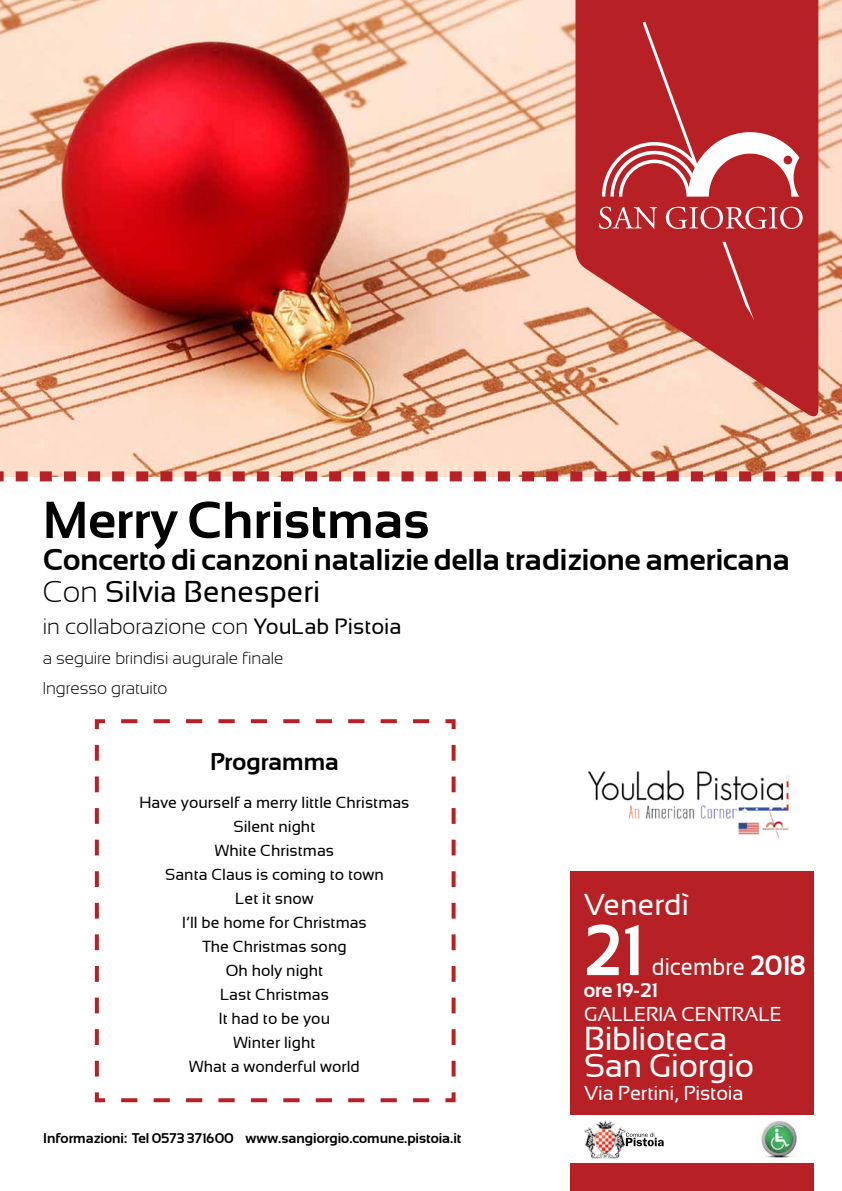
<style>
.page{position:relative;width:842px;height:1191px;background:#fff}
.page>*{position:absolute;margin:0;border:0;box-sizing:border-box;transform-origin:0 0}
.t1{font:700 72px "Sansation";color:#fff;scale:.92 1}
.t2{font:700 52px "Sansation";color:#000}
.t3{font:33px/27px "Sansation";letter-spacing:-.01em;color:#fff}
.t4{font:700 30px/32px "Sansation";color:#000}
.t5{font:30px "Sansation";color:#fff}
.t6{font:24px "Sansation";color:#fff;scale:.92 1}
.t7{font:700 24px "Sansation";color:#000}
.t8{font:300 22px "Sansation";color:#000}
.t9{font:20px "Sansation";letter-spacing:-.01em;color:#fff}
.t10{font:700 20px "Sansation";color:#fff}
.t11{font:300 17px/30px "Sansation";color:#000}
.t12{font:16px/24px "Sansation";color:#000;text-align:center}
.t13{font:700 14px "Sansation";color:#000}
.s1{font-weight:300}
.s2{font-weight:400}
.s3{font-weight:700;font-size:28px}
</style>
<div class="page">
<img style="left:0;top:0;width:842px;height:471px">
<div style="left:571px;top:871px;width:243px;height:320px;background:#b72126"></div>
<svg style="left:575px;top:0;width:243px;height:421px;background:#d06962"></svg>
<svg style="left:599px;top:207px;width:3px;height:22px"></svg>
<svg style="left:799px;top:207px;width:4px;height:22px"></svg>
<svg style="left:602px;top:22px;width:197px;height:299px;background:#bf3b3f"></svg>
<svg style="left:0;top:471px;width:842px;height:10px"></svg>
<svg style="left:94px;top:719px;width:362px;height:384px"></svg>
<div style="left:566px;top:1115px;width:253px;height:48px;background:#fff"></div>
<img style="left:584px;top:1120px;width:42px;height:39px">
<svg style="left:626px;top:1132px;width:38px;height:14px"></svg>
<img style="left:761px;top:1121px;width:36px;height:38px">
<img style="left:588px;top:770px;width:201px;height:68px">
<h2 class="t2" style="left:43px;top:490px;width:388px">Merry Christmas</h2>
<h3 class="t4" style="left:43px;top:543px;width:749px">Concerto di canzoni natalizie della tradizione americana<br><span class="s1">Con</span> <span class="s2">Silvia Benesperi</span></h3>
<h3 class="t8" style="left:43px;top:614px;width:360px">in collaborazione con <span class="s2">YouLab Pistoia</span></h3>
<p class="t11" style="left:43px;top:643px;width:242px">a seguire brindisi augurale finale<br>Ingresso gratuito</p>
<h3 class="t7" style="left:210px;top:748px;width:130px">Programma</h3>
<p class="t12" style="left:140px;top:790px;width:271px">Have yourself a merry little Christmas<br>Silent night<br>White Christmas<br>Santa Claus is coming to town<br>Let it snow<br>I’ll be home for Christmas<br>The Christmas song<br>Oh holy night<br>Last Christmas<br>It had to be you<br>Winter light<br>What a wonderful world</p>
<p class="t13" style="left:43px;top:1130px;width:420px">Informazioni: Tel 0573 371600 www.sangiorgio.comune.pistoia.it</p>
<h3 class="t5" style="left:584px;top:888px;width:106px">Venerdì</h3>
<h1 class="t1" style="left:584px;top:909px;width:64px">21</h1>
<h3 class="t6" style="left:652px;top:953px;width:168px">dicembre <span class="s3">2018</span></h3>
<p class="t10" style="left:584px;top:978px;width:75px">ore 19-21</p>
<p class="t9" style="left:584px;top:1003px;width:199px">GALLERIA CENTRALE</p>
<h3 class="t3" style="left:584px;top:1024px;width:171px">Biblioteca<br>San Giorgio</h3>
<p class="t9" style="left:584px;top:1082px;width:161px">Via Pertini, Pistoia</p>
</div>
